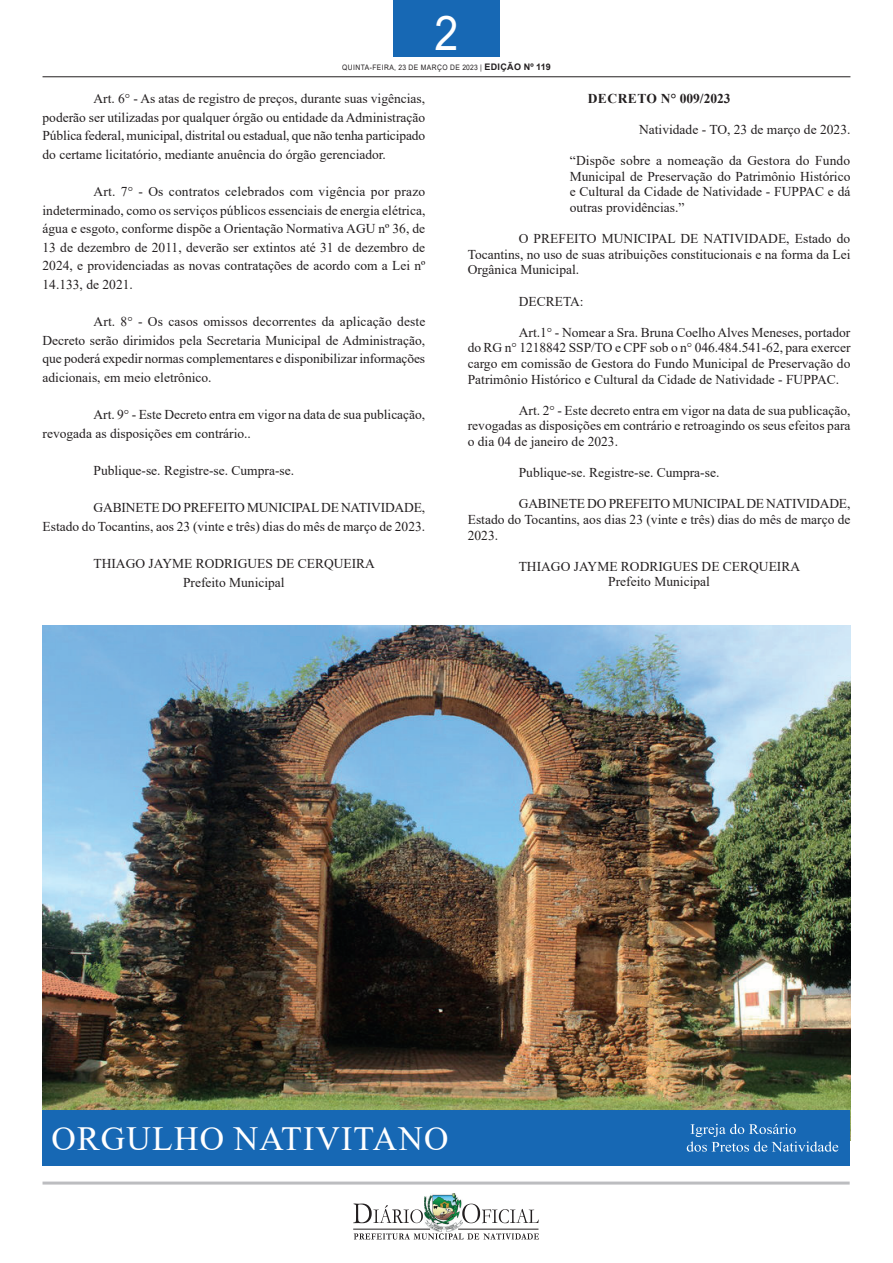
<style>
.page{position:relative;width:893px;height:1263px;background:#fff}
.page>*{position:absolute;margin:0;border:0;box-sizing:border-box;transform-origin:0 0}
.t1{font:47.85px "Arial";color:#fff;scale:.9 1}
.TEXTO{font:33.9px "Times New Roman";letter-spacing:.035em;color:#fff}
.TEXTO-2{font:13.5px/18.6px "Times New Roman";color:#231f20;text-align:justify}
.EMENTA{font:13.5px/15.6px "Times New Roman";color:#231f20;text-align:justify}
.ASSINATURA{font:13.5px "Times New Roman";color:#231f20}
.TITULO{font:700 13.5px "Times New Roman";letter-spacing:.015em;color:#231f20}
.t2{font:7.5px "Arial";letter-spacing:.065em;color:#231f20;scale:.9 1}
.s1{font-weight:700;font-size:9px}
</style>
<div class="page">
<div style="left:393px;top:0;width:107px;height:56px;background:#1768b4"></div>
<hr style="left:43px;top:1181px;width:807px;height:3px;background:#bcbdc0">
<hr style="left:43px;top:77px;width:807px;height:1px;background:#231f20">
<img style="left:424px;top:1193px;width:38px;height:38px">
<hr style="left:353px;top:1229px;width:77px;height:1px;background:#231f20">
<hr style="left:458px;top:1229px;width:80px;height:1px;background:#231f20">
<svg style="left:354px;top:1233px;width:185px;height:6px"></svg>
<svg style="left:353px;top:1203px;width:70px;height:20px"></svg>
<svg style="left:462px;top:1204px;width:77px;height:19px"></svg>
<img style="left:43px;top:625px;width:807px;height:485px">
<div style="left:43px;top:1110px;width:807px;height:56px;background:#1768b4"></div>
<svg style="left:687px;top:1124px;width:151px;height:28px"></svg>
<h1 class="t1" style="left:434px;top:0;width:28px">2</h1>
<p class="t2" style="left:342px;top:62px;width:233px">QUINTA-FEIRA, 23 DE MARÇO DE 2023 | <span class="s1">EDIÇÃO Nº 119</span></p>
<p class="TEXTO-2" style="left:43px;top:89px;width:384px;text-indent:51px">Art. 6° - As atas de registro de preços, durante suas vigências, poderão ser utilizadas por qualquer órgão ou entidade da Administração Pública federal, municipal, distrital ou estadual, que não tenha participado do certame licitatório, mediante anuência do órgão gerenciador.</p>
<p class="TEXTO-2" style="left:43px;top:182px;width:384px;text-indent:51px">Art. 7° - Os contratos celebrados com vigência por prazo indeterminado, como os serviços públicos essenciais de energia elétrica, água e esgoto, conforme dispõe a Orientação Normativa AGU nº 36, de 13 de dezembro de 2011, deverão ser extintos até 31 de dezembro de 2024, e providenciadas as novas contratações de acordo com a Lei nº 14.133, de 2021.</p>
<p class="TEXTO-2" style="left:43px;top:312px;width:384px;text-indent:51px">Art. 8° - Os casos omissos decorrentes da aplicação deste Decreto serão dirimidos pela Secretaria Municipal de Administração, que poderá expedir normas complementares e disponibilizar informações adicionais, em meio eletrônico.</p>
<p class="TEXTO-2" style="left:43px;top:405px;width:384px;text-indent:51px">Art. 9° - Este Decreto entra em vigor na data de sua publicação, revogada as disposições em contrário..</p>
<p class="TEXTO-2" style="left:94px;top:461px;width:202px">Publique-se. Registre-se. Cumpra-se.</p>
<p class="TEXTO-2" style="left:43px;top:498px;width:384px;text-align:right">GABINETE DO PREFEITO MUNICIPAL DE NATIVIDADE,<br>Estado do Tocantins, aos 23 (vinte e três) dias do mês de março de 2023.</p>
<p class="ASSINATURA" style="left:93px;top:554px;width:283px">THIAGO JAYME RODRIGUES DE CERQUEIRA</p>
<p class="ASSINATURA" style="left:183px;top:572px;width:103px">Prefeito Municipal</p>
<p class="TITULO" style="left:588px;top:88px;width:144px">DECRETO N° 009/2023</p>
<p class="TEXTO-2" style="left:639px;top:120px;width:213px">Natividade - TO, 23 de março de 2023.</p>
<p class="EMENTA" style="left:570px;top:152px;width:282px">“Dispõe sobre a nomeação da Gestora do Fundo Municipal de Preservação do Patrimônio Histórico e Cultural da Cidade de Natividade - FUPPAC e dá outras providências.”</p>
<p class="TEXTO-2" style="left:468px;top:230px;width:384px;line-height:15.6px;text-indent:51px">O PREFEITO MUNICIPAL DE NATIVIDADE, Estado do Tocantins, no uso de suas atribuições constitucionais e na forma da Lei Orgânica Municipal.</p>
<p class="TEXTO-2" style="left:519px;top:291px;width:66px">DECRETA:</p>
<p class="TEXTO-2" style="left:468px;top:324px;width:384px;line-height:15.6px;text-indent:51px">Art.1° - Nomear a Sra. Bruna Coelho Alves Meneses, portador do RG n° 1218842 SSP/TO e CPF sob o n° 046.484.541-62, para exercer cargo em comissão de Gestora do Fundo Municipal de Preservação do Patrimônio Histórico e Cultural da Cidade de Natividade - FUPPAC.</p>
<p class="TEXTO-2" style="left:468px;top:402px;width:384px;line-height:15.6px;text-indent:51px">Art. 2° - Este decreto entra em vigor na data de sua publicação, revogadas as disposições em contrário e retroagindo os seus efeitos para o dia 04 de janeiro de 2023.</p>
<p class="TEXTO-2" style="left:519px;top:463px;width:202px">Publique-se. Registre-se. Cumpra-se.</p>
<p class="TEXTO-2" style="left:468px;top:496px;width:384px;line-height:15.6px;text-indent:51px">GABINETE DO PREFEITO MUNICIPAL DE NATIVIDADE, Estado do Tocantins, aos dias 23 (vinte e três) dias do mês de março de 2023.</p>
<p class="ASSINATURA" style="left:519px;top:557px;width:283px">THIAGO JAYME RODRIGUES DE CERQUEIRA</p>
<p class="ASSINATURA" style="left:608px;top:572px;width:103px">Prefeito Municipal</p>
<p class="TEXTO" style="left:52px;top:1115px;width:398px">ORGULHO NATIVITANO</p>
</div>
